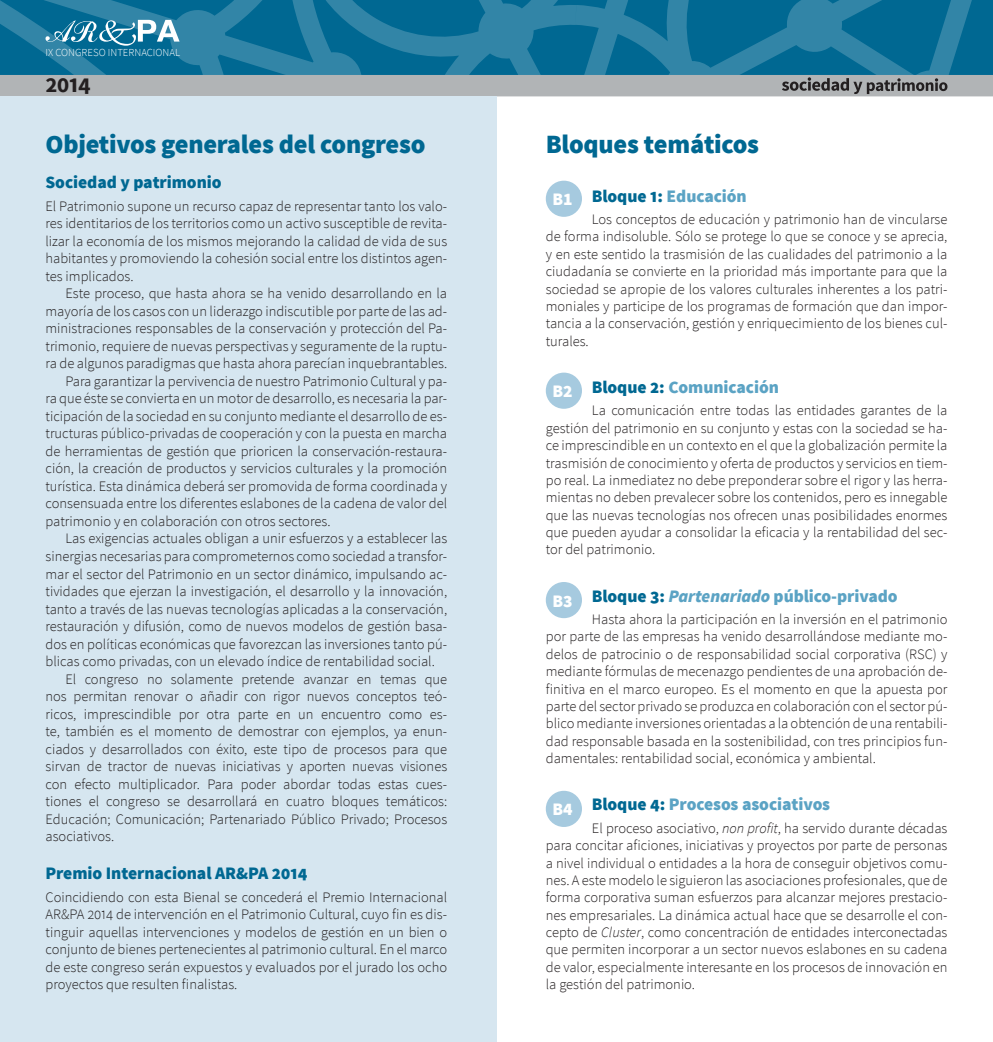
<style>
.page{position:relative;width:993px;height:1042px;background:#fff}
.page>*{position:absolute;margin:0;border:0;box-sizing:border-box;transform-origin:0 0}
.t1{font:900 26.25px "Source Sans Pro";letter-spacing:-.01em;color:#006892}
.t2{font:700 23.45px "Source Sans Pro";color:#231f20}
.t3{font:900 17.5px "Source Sans Pro";letter-spacing:-.005em;color:#5ba3c4}
.t4{font:900 17.5px "Source Sans Pro";letter-spacing:-.005em;color:#006892}
.t5{font:300 14.53px/17.3px "Source Sans Pro";color:#231f20;text-align:justify}
.t6{font:300 10.67px "Source Sans Pro";color:#fff}
.s1{color:#fff}
.s2{color:#006892}
.s3{font-style:italic}
</style>
<div class="page">
<svg style="left:0;top:0;width:992px;height:75px;background:#15749b"></svg>
<div style="left:0;top:75px;width:992px;height:21px;background:#b1b4b6"></div>
<svg style="left:45px;top:20px;width:134px;height:26px"></svg>
<svg style="left:782px;top:77px;width:165px;height:17px"></svg>
<div style="left:0;top:96px;width:496px;height:946px;background:#d6e6f0"></div>
<div style="left:545px;top:181px;width:36px;height:36px;background:#a6cadf;border-radius:50%"></div>
<div style="left:545px;top:373px;width:36px;height:36px;background:#a6cadf;border-radius:50%"></div>
<div style="left:545px;top:582px;width:36px;height:36px;background:#a6cadf;border-radius:50%"></div>
<div style="left:545px;top:791px;width:36px;height:36px;background:#a6cadf;border-radius:50%"></div>
<p class="t6" style="left:46px;top:46px;width:136px">IX CONGRESO INTERNACIONAL</p>
<h2 class="t2" style="left:45px;top:70px;width:47px">2014</h2>
<h1 class="t1" style="left:45px;top:127px;width:381px">Objetivos generales del congreso</h1>
<p class="t4" style="left:45px;top:171px;width:177px">Sociedad y patrimonio</p>
<p class="t5" style="left:45px;top:197px;width:403px">El Patrimonio supone un recurso capaz de representar tanto los valo&shy;res identitarios de los territorios como un activo susceptible de revita&shy;lizar la economía de los mismos mejorando la calidad de vida de sus habitantes y promoviendo la cohesión social entre los distintos agen&shy;tes implicados.</p>
<p class="t5" style="left:65px;top:285px;width:383px">Este proceso, que hasta ahora se ha venido desarrollando en la</p>
<p class="t5" style="left:45px;top:302px;width:403px">mayoría de los casos con un liderazgo indiscutible por parte de las ad-</p>
<p class="t5" style="left:45px;top:320px;width:403px">ministraciones responsables de la conservación y protección del Pa-</p>
<p class="t5" style="left:45px;top:337px;width:403px">trimonio, requiere de nuevas perspectivas y seguramente de la ruptu-</p>
<p class="t5" style="left:45px;top:355px;width:403px">ra de algunos paradigmas que hasta ahora parecían inquebrantables.</p>
<p class="t5" style="left:65px;top:372px;width:383px">Para garantizar la pervivencia de nuestro Patrimonio Cultural y pa-</p>
<p class="t5" style="left:45px;top:390px;width:403px">ra que éste se convierta en un motor de desarrollo, es necesaria la par-</p>
<p class="t5" style="left:45px;top:407px;width:403px">ticipación de la sociedad en su conjunto mediante el desarrollo de es-</p>
<p class="t5" style="left:45px;top:425px;width:403px">tructuras público-privadas de cooperación y con la puesta en marcha</p>
<p class="t5" style="left:45px;top:442px;width:403px">de herramientas de gestión que prioricen la conservación-restaura-</p>
<p class="t5" style="left:45px;top:460px;width:403px">ción, la creación de productos y servicios culturales y la promoción</p>
<p class="t5" style="left:45px;top:477px;width:403px">turística. Esta dinámica deberá ser promovida de forma coordinada y</p>
<p class="t5" style="left:45px;top:495px;width:403px">consensuada entre los diferentes eslabones de la cadena de valor del</p>
<p class="t5" style="left:45px;top:512px;width:286px">patrimonio y en colaboración con otros sectores.</p>
<p class="t5" style="left:65px;top:530px;width:383px">Las exigencias actuales obligan a unir esfuerzos y a establecer las</p>
<p class="t5" style="left:45px;top:547px;width:403px">sinergias necesarias para comprometernos como sociedad a transfor-</p>
<p class="t5" style="left:45px;top:565px;width:403px">mar el sector del Patrimonio en un sector dinámico, impulsando ac-</p>
<p class="t5" style="left:45px;top:582px;width:403px">tividades que ejerzan la investigación, el desarrollo y la innovación,</p>
<p class="t5" style="left:45px;top:600px;width:403px">tanto a través de las nuevas tecnologías aplicadas a la conservación,</p>
<p class="t5" style="left:45px;top:618px;width:403px">restauración y difusión, como de nuevos modelos de gestión basa-</p>
<p class="t5" style="left:45px;top:635px;width:403px">dos en políticas económicas que favorezcan las inversiones tanto pú-</p>
<p class="t5" style="left:45px;top:653px;width:391px">blicas como privadas, con un elevado índice de rentabilidad social.</p>
<p class="t5" style="left:65px;top:670px;width:383px">El congreso no solamente pretende avanzar en temas que</p>
<p class="t5" style="left:45px;top:688px;width:403px">nos permitan renovar o añadir con rigor nuevos conceptos teó-</p>
<p class="t5" style="left:45px;top:705px;width:403px">ricos, imprescindible por otra parte en un encuentro como es-</p>
<p class="t5" style="left:45px;top:723px;width:403px">te, también es el momento de demostrar con ejemplos, ya enun-</p>
<p class="t5" style="left:45px;top:740px;width:403px">ciados y desarrollados con éxito, este tipo de procesos para que</p>
<p class="t5" style="left:45px;top:758px;width:403px">sirvan de tractor de nuevas iniciativas y aporten nuevas visiones</p>
<p class="t5" style="left:45px;top:775px;width:403px">con efecto multiplicador. Para poder abordar todas estas cues-</p>
<p class="t5" style="left:45px;top:793px;width:403px">tiones el congreso se desarrollará en cuatro bloques temáticos:</p>
<p class="t5" style="left:45px;top:810px;width:403px">Educación; Comunicación; Partenariado Público Privado; Procesos</p>
<p class="t5" style="left:45px;top:828px;width:70px">asociativos.</p>
<p class="t4" style="left:45px;top:862px;width:263px">Premio Internacional Ar&amp;Pa 2014</p>
<p class="t5" style="left:45px;top:888px;width:403px">Coincidiendo con esta Bienal se concederá el Premio Internacional AR&amp;PA 2014 de intervención en el Patrimonio Cultural, cuyo fin es dis&shy;tinguir aquellas intervenciones y modelos de gestión en un bien o conjunto de bienes pertenecientes al patrimonio cultural. En el marco de este congreso serán expuestos y evaluados por el jurado los ocho proyectos que resulten finalistas.</p>
<h1 class="t1" style="left:545px;top:127px;width:215px">Bloques temáticos</h1>
<p class="t3" style="left:552px;top:184px;width:196px"><span class="s1">B1</span> <span class="s2">Bloque 1:</span> Educación</p>
<p class="t5" style="left:545px;top:211px;width:403px;text-indent:46px">Los conceptos de educación y patrimonio han de vincularse de forma indisoluble. Sólo se protege lo que se conoce y se aprecia, y en este sentido la trasmisión de las cualidades del patrimonio a la ciudadanía se convierte en la prioridad más importante para que la sociedad se apropie de los valores culturales inherentes a los patri&shy;moniales y participe de los programas de formación que dan impor&shy;tancia a la conservación, gestión y enriquecimiento de los bienes cul&shy;turales.</p>
<p class="t3" style="left:552px;top:376px;width:228px"><span class="s1">B2</span> <span class="s2">Bloque 2:</span> Comunicación</p>
<p class="t5" style="left:545px;top:402px;width:403px;text-indent:46px">La comunicación entre todas las entidades garantes de la gestión del patrimonio en su conjunto y estas con la sociedad se ha&shy;ce imprescindible en un contexto en el que la globalización permite la trasmisión de conocimiento y oferta de productos y servicios en tiem&shy;po real. La inmediatez no debe preponderar sobre el rigor y las herra&shy;mientas no deben prevalecer sobre los contenidos, pero es innegable que las nuevas tecnologías nos ofrecen unas posibilidades enormes que pueden ayudar a consolidar la eficacia y la rentabilidad del sec&shy;tor del patrimonio.</p>
<p class="t3" style="left:552px;top:584px;width:347px"><span class="s1">B3</span> <span class="s2">Bloque 3:</span> <span class="s3">Partenariado</span> público-privado</p>
<p class="t5" style="left:545px;top:611px;width:403px;text-indent:46px">Hasta ahora la participación en la inversión en el patrimonio por parte de las empresas ha venido desarrollándose mediante mo&shy;delos de patrocinio o de responsabilidad social corporativa (RSC) y mediante fórmulas de mecenazgo pendientes de una aprobación de&shy;finitiva en el marco europeo. Es el momento en que la apuesta por parte del sector privado se produzca en colaboración con el sector pú&shy;blico mediante inversiones orientadas a la obtención de una rentabili&shy;dad responsable basada en la sostenibilidad, con tres principios fun&shy;damentales: rentabilidad social, económica y ambiental.</p>
<p class="t3" style="left:552px;top:793px;width:279px"><span class="s1">B4</span> <span class="s2">Bloque 4:</span> Procesos asociativos</p>
<p class="t5" style="left:545px;top:819px;width:403px;text-indent:46px">El proceso asociativo, <span class="s3">non profit</span>, ha servido durante décadas para concitar aficiones, iniciativas y proyectos por parte de personas a nivel individual o entidades a la hora de conseguir objetivos comu&shy;nes. A este modelo le siguieron las asociaciones profesionales, que de forma corporativa suman esfuerzos para alcanzar mejores prestacio&shy;nes empresariales. La dinámica actual hace que se desarrolle el con&shy;cepto de <span class="s3">Cluster</span>, como concentración de entidades interconectadas que permiten incorporar a un sector nuevos eslabones en su cadena de valor, especialmente interesante en los procesos de innovación en la gestión del patrimonio.</p>
</div>
